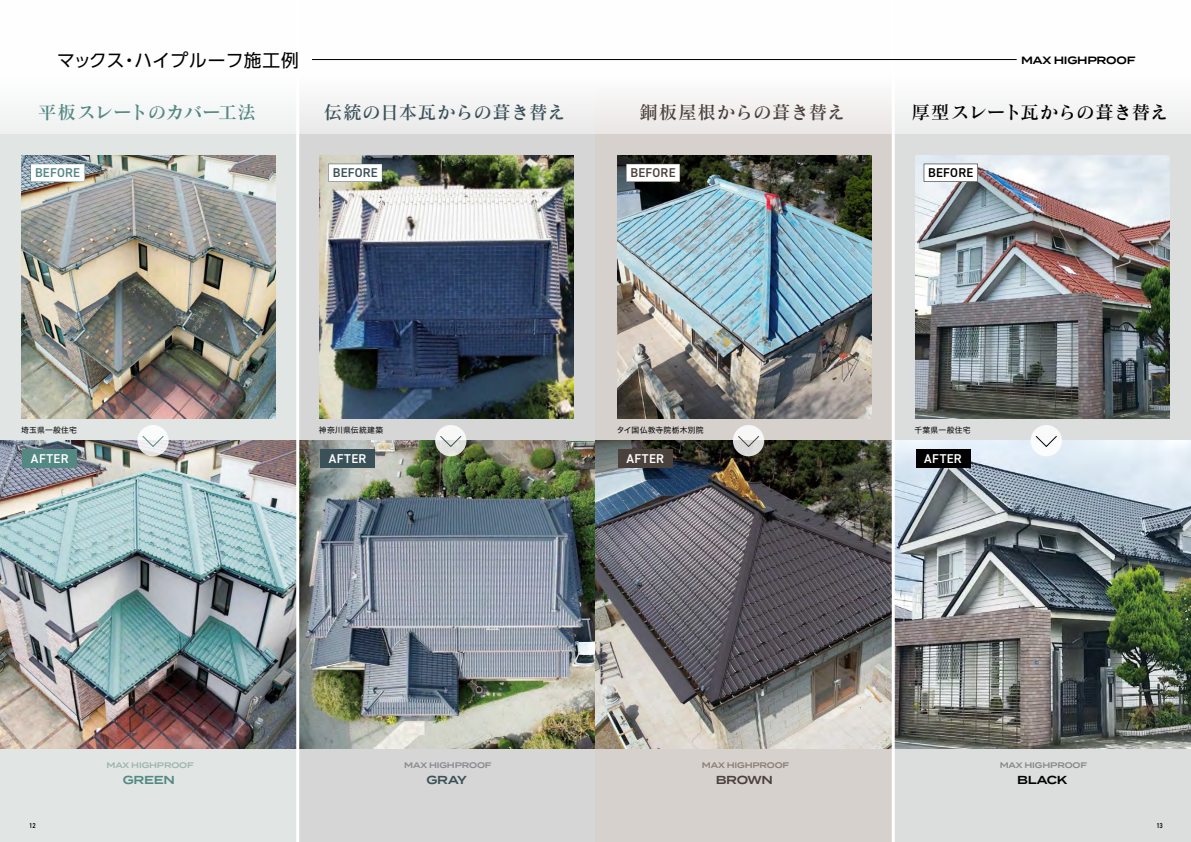
<style>
.page{position:relative;width:1191px;height:842px;background:#fff}
.page>*{position:absolute;margin:0;border:0;box-sizing:border-box;transform-origin:0 0}
.t1{font:18.4px "Matisse Pro DB";letter-spacing:-.015em;color:#000}
.t2{font:18.4px "Matisse Pro DB";letter-spacing:-.005em;color:#3a5159}
.t3{font:18.4px "Matisse Pro DB";letter-spacing:-.015em;color:#538883}
.t4{font:18.4px "Matisse Pro DB";letter-spacing:.01em;color:#4b413c}
.t5{font:17.7px "UD Shin Go Pr 6";letter-spacing:.015em;color:#000}
.t6{font:600 12.8px "DIN2014";letter-spacing:.03em;color:#fff}
.t7{font:600 12.8px "DIN2014";letter-spacing:.02em;color:#538883}
.t8{font:600 12.8px "DIN2014";letter-spacing:.02em;color:#3a5159}
.t9{font:600 12.8px "DIN2014";letter-spacing:.02em;color:#4b413c}
.t10{font:600 12.8px "DIN2014";letter-spacing:.02em;color:#000}
.t11{font:600 11.6px "Termina";letter-spacing:-.02em;color:#538883}
.t12{font:600 11.6px "Termina";letter-spacing:-.03em;color:#4b413c}
.t13{font:600 11.6px "Termina";letter-spacing:-.025em;color:#000}
.t14{font:600 11.6px "Termina";color:#3a5159}
.t15{font:600 10.6px "Termina";letter-spacing:-.025em;color:#000}
.t16{font:600 8.1px "Termina";letter-spacing:-.02em;color:#a0b5b0}
.t17{font:600 8.1px "Termina";letter-spacing:-.02em;color:#898b8f}
.t18{font:600 8.1px "Termina";letter-spacing:-.02em;color:#8c7e77}
.t19{font:600 8.1px "Termina";letter-spacing:-.02em;color:#898989}
.t20{font:7.8px "Hiragino Sans W4";letter-spacing:.03em;color:#000}
.t21{font:7.8px "Hiragino Sans W4";letter-spacing:.05em;color:#000}
.t22{font:600 7.1px "DIN2014";color:#000;scale:.9 1}
</style>
<div class="page">
<div style="left:0;top:0;width:298px;height:842px;background:#e1e6e5"></div>
<div style="left:298px;top:0;width:297px;height:842px;background:#d7d6d7"></div>
<div style="left:893px;top:0;width:298px;height:842px;background:#dcdddd"></div>
<div style="left:595px;top:0;width:298px;height:842px;background:#d7d1ce"></div>
<div style="left:0;top:0;width:1191px;height:133px;background:linear-gradient(to bottom,#fff,#f1f1f1)"></div>
<img style="left:0;top:441px;width:1191px;height:307px">
<img style="left:22px;top:155px;width:254px;height:264px">
<img style="left:320px;top:155px;width:253px;height:264px">
<img style="left:915px;top:155px;width:254px;height:264px">
<img style="left:617px;top:155px;width:254px;height:264px">
<div style="left:23px;top:449px;width:54px;height:18px;background:#538883"></div>
<svg style="left:30px;top:164px;width:55px;height:18px"></svg>
<div style="left:320px;top:449px;width:54px;height:18px;background:#3a5159"></div>
<svg style="left:328px;top:164px;width:54px;height:18px"></svg>
<div style="left:618px;top:449px;width:54px;height:18px;background:#4b413c"></div>
<svg style="left:626px;top:164px;width:54px;height:18px"></svg>
<div style="left:916px;top:449px;width:54px;height:18px;background:#000"></div>
<svg style="left:923px;top:164px;width:55px;height:18px"></svg>
<svg style="left:137px;top:425px;width:32px;height:31px"></svg>
<svg style="left:142px;top:435px;width:22px;height:13px"></svg>
<svg style="left:435px;top:425px;width:31px;height:31px"></svg>
<svg style="left:439px;top:435px;width:23px;height:13px"></svg>
<svg style="left:733px;top:425px;width:31px;height:31px"></svg>
<svg style="left:737px;top:435px;width:23px;height:13px"></svg>
<div style="left:1030px;top:425px;width:32px;height:31px;background:#fff;border-radius:50%"></div>
<svg style="left:1035px;top:435px;width:22px;height:13px"></svg>
<hr style="left:296px;top:0;width:3px;height:842px;background:#fff">
<hr style="left:891px;top:0;width:3px;height:842px;background:#fff">
<hr style="left:312px;top:59px;width:704px;height:1px;background:#000">
<h2 class="t5" style="left:57px;top:46px;width:243px">マックス・ハイプルーフ施工例</h2>
<h3 class="t15" style="left:1021px;top:52px;width:116px">MAX HIGHPROOF</h3>
<h1 class="t3" style="left:38px;top:101px;width:219px">平板スレートのカバー工法</h1>
<h1 class="t2" style="left:324px;top:101px;width:243px">伝統の日本瓦からの葺き替え</h1>
<h1 class="t4" style="left:639px;top:101px;width:207px">銅板屋根からの葺き替え</h1>
<h1 class="t1" style="left:912px;top:101px;width:258px">厚型スレート瓦からの葺き替え</h1>
<h3 class="t7" style="left:35px;top:164px;width:46px">BEFORE</h3>
<h3 class="t8" style="left:333px;top:164px;width:46px">BEFORE</h3>
<h3 class="t9" style="left:630px;top:164px;width:46px">BEFORE</h3>
<h3 class="t10" style="left:928px;top:164px;width:46px">BEFORE</h3>
<p class="t20" style="left:21px;top:423px;width:57px">埼玉県一般住宅</p>
<p class="t21" style="left:319px;top:423px;width:66px">神奈川県伝統建築</p>
<p class="t20" style="left:616px;top:423px;width:88px">タイ国仏教寺院栃木別院</p>
<p class="t20" style="left:914px;top:423px;width:58px">千葉県一般住宅</p>
<h3 class="t6" style="left:31px;top:450px;width:39px">AFTER</h3>
<h3 class="t6" style="left:329px;top:450px;width:39px">AFTER</h3>
<h3 class="t6" style="left:626px;top:450px;width:39px">AFTER</h3>
<h3 class="t6" style="left:924px;top:450px;width:39px">AFTER</h3>
<p class="t16" style="left:106px;top:759px;width:89px">MAX HIGHPROOF</p>
<p class="t17" style="left:404px;top:759px;width:89px">MAX HIGHPROOF</p>
<p class="t18" style="left:702px;top:759px;width:89px">MAX HIGHPROOF</p>
<p class="t19" style="left:999px;top:759px;width:89px">MAX HIGHPROOF</p>
<h3 class="t11" style="left:123px;top:771px;width:54px">GREEN</h3>
<h3 class="t14" style="left:426px;top:771px;width:42px">GRAY</h3>
<h3 class="t12" style="left:715px;top:771px;width:59px">BROWN</h3>
<h3 class="t13" style="left:1017px;top:771px;width:52px">BLACK</h3>
<p class="t22" style="left:29px;top:821px;width:9px">12</p>
<p class="t22" style="left:1156px;top:821px;width:9px">13</p>
</div>
